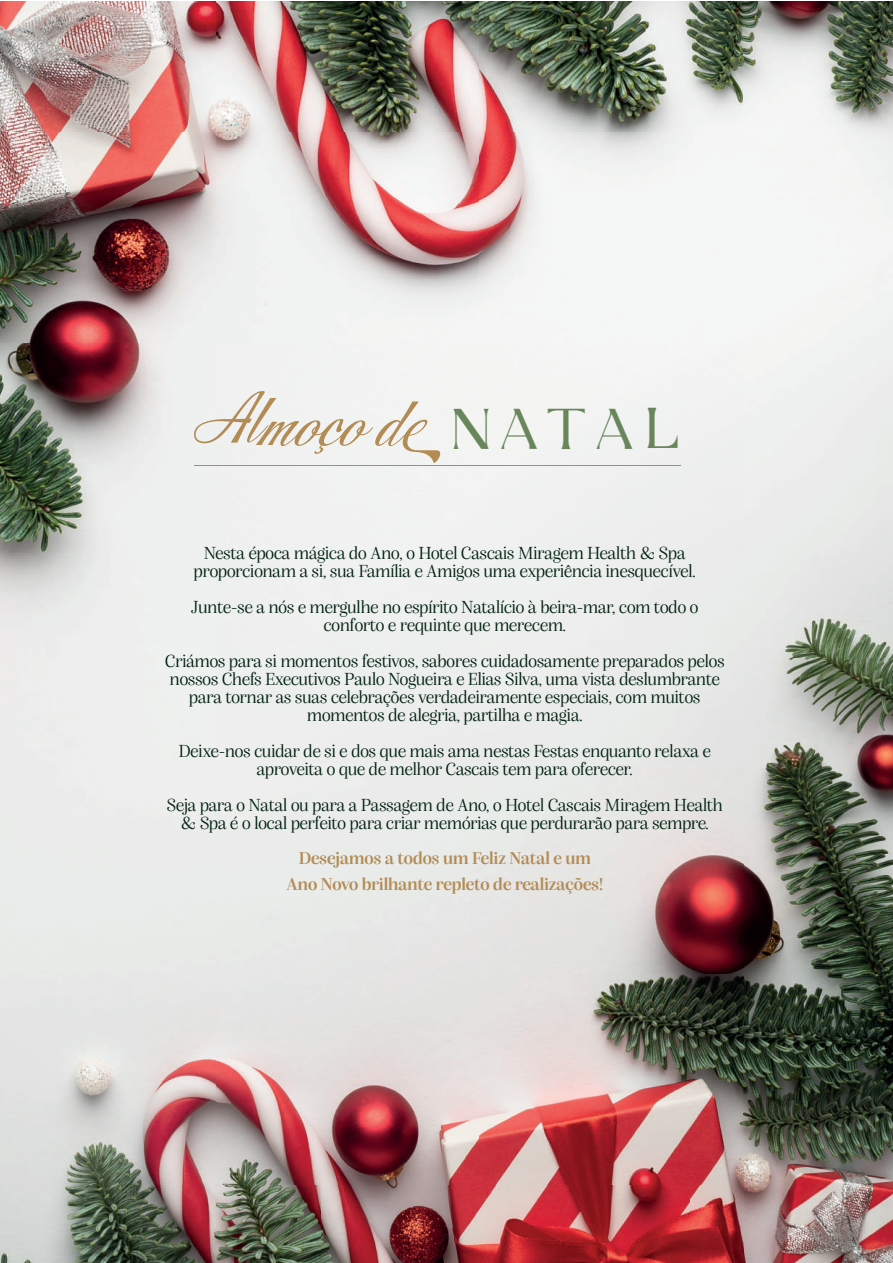
<style>
.page{position:relative;width:893px;height:1263px;background:#fff}
.page>*{position:absolute;margin:0;border:0;box-sizing:border-box;transform-origin:0 0}
.t1{font:57.6px "Storefront Pro";color:#b38b54}
.t2{font:500 46.05px "Mustard";letter-spacing:.165em;color:#69855b}
.t3{font:18px/18px "Alga";color:#00200e;text-align:center}
.t4{font:600 18px/26px "Alga";color:#b38b54;text-align:center}
</style>
<div class="page">
<img style="left:0;top:1px;width:893px;height:1262px">
<hr style="left:194px;top:465px;width:486px;height:1px;background:#b28a54">
<svg style="left:256px;top:401px;width:184px;height:62px"></svg>
<h1 class="t1" style="left:201px;top:387px;width:61px">Al</h1>
<h2 class="t2" style="left:451px;top:405px;width:230px">NATAL</h2>
<p class="t3" style="left:194px;top:544px;width:503px">Nesta época mágica do Ano, o Hotel Cascais Miragem Health &amp; Spa proporcionam a si, sua Família e Amigos uma experiência inesquecível.</p>
<p class="t3" style="left:191px;top:598px;width:509px">Junte-se a nós e mergulhe no espírito Natalício à beira-mar, com todo o conforto e requinte que merecem.</p>
<p class="t3" style="left:165px;top:652px;width:561px">Criámos para si momentos festivos, sabores cuidadosamente preparados pelos nossos Chefs Executivos Paulo Nogueira e Elias Silva, uma vista deslumbrante para tornar as suas celebrações verdadeiramente especiais, com muitos momentos de alegria, partilha e magia.</p>
<p class="t3" style="left:179px;top:742px;width:533px">Deixe-nos cuidar de si e dos que mais ama nestas Festas enquanto relaxa e aproveita o que de melhor Cascais tem para oferecer.</p>
<p class="t3" style="left:167px;top:796px;width:557px">Seja para o Natal ou para a Passagem de Ano, o Hotel Cascais Miragem Health &amp; Spa é o local perfeito para criar memórias que perdurarão para sempre.</p>
<p class="t4" style="left:286px;top:845px;width:318px">Desejamos a todos um Feliz Natal e um<br>Ano Novo brilhante repleto de realizações!</p>
</div>
